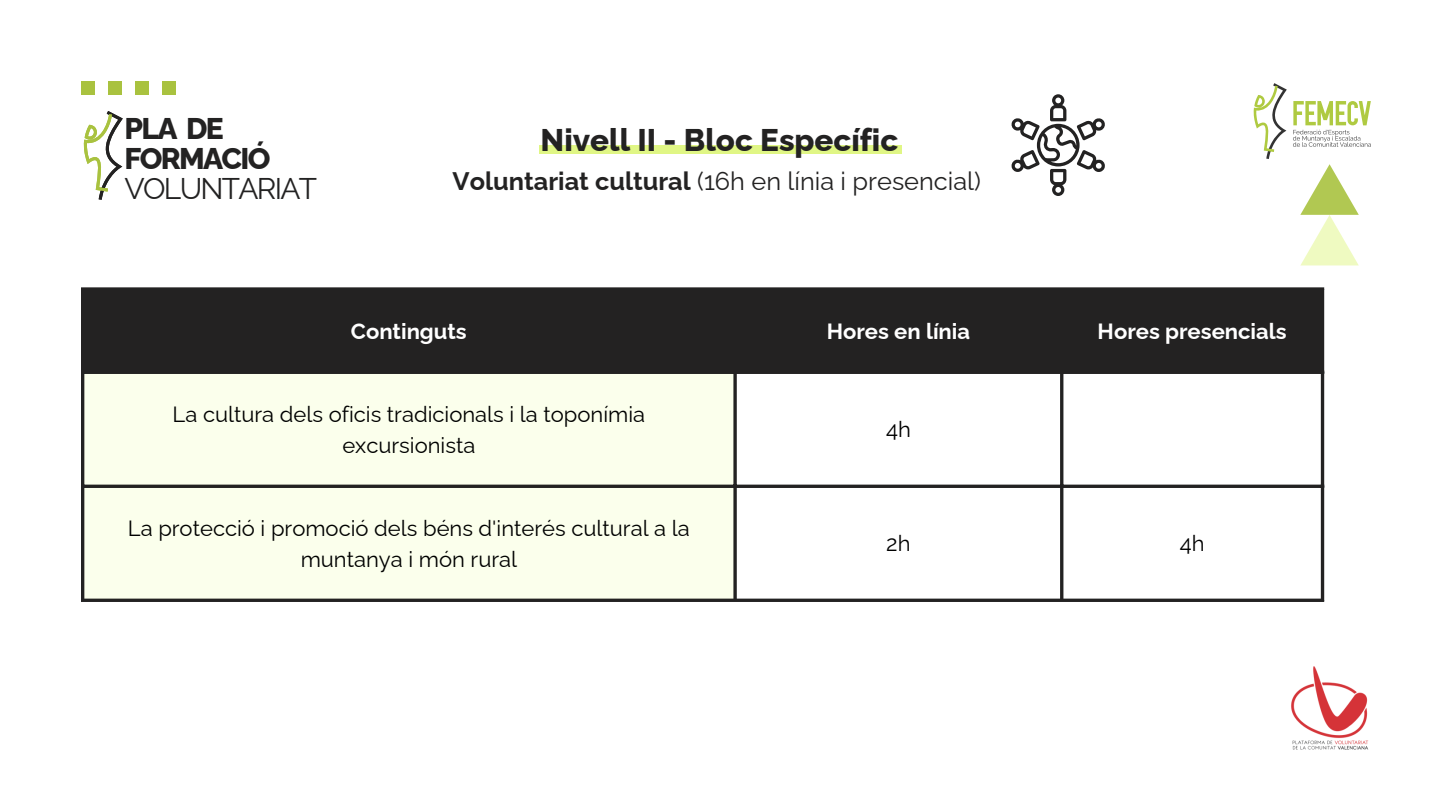
<style>
.page{position:relative;width:1440px;height:810px;background:#fff}
.page>*{position:absolute;margin:0;border:0;box-sizing:border-box;transform-origin:0 0}
.t1{font:800 31.3px "Raleway";color:#232222}
.t2{font:800 29.9px/29.8px "Raleway";letter-spacing:-.06em;color:#232222}
.t3{font:25.3px "Raleway";color:#232222}
.t4{font:22px/30.8px "Raleway";color:#000;text-align:center}
.t5{font:700 22px "Raleway";color:#fff}
.s1{font-weight:400}
.s2{font-weight:700}
</style>
<div class="page">
<div style="left:81px;top:81px;width:14px;height:14px;background:#a9c23f"></div>
<div style="left:108px;top:81px;width:14px;height:14px;background:#a9c23f"></div>
<div style="left:135px;top:81px;width:14px;height:14px;background:#a9c23f"></div>
<div style="left:162px;top:81px;width:14px;height:14px;background:#a9c23f"></div>
<div style="left:539px;top:145px;width:362px;height:9px;background:#e0f685"></div>
<div style="left:84px;top:291px;width:1237px;height:80px;background:#232222"></div>
<div style="left:84px;top:374px;width:649px;height:225px;background:#fbffec"></div>
<hr style="left:81px;top:291px;width:3px;height:308px;background:#232222">
<svg style="left:733px;top:291px;width:4px;height:308px"></svg>
<hr style="left:1060px;top:291px;width:3px;height:308px;background:#232222">
<hr style="left:1321px;top:291px;width:3px;height:308px;background:#232222">
<svg style="left:81px;top:287px;width:1243px;height:4px;background:#363535"></svg>
<hr style="left:81px;top:371px;width:1243px;height:3px;background:#232222">
<hr style="left:81px;top:485px;width:1243px;height:3px;background:#232222">
<hr style="left:81px;top:599px;width:1243px;height:3px;background:#232222">
<svg style="left:1011px;top:94px;width:94px;height:102px"></svg>
<svg style="left:1300px;top:164px;width:59px;height:101px"></svg>
<svg style="left:1293px;top:101px;width:78px;height:46px"></svg>
<svg style="left:1254px;top:83px;width:33px;height:76px"></svg>
<img style="left:1291px;top:666px;width:78px;height:84px">
<svg style="left:84px;top:111px;width:39px;height:89px"></svg>
<p class="t2" style="left:125px;top:114px;width:194px">PLA DE<br>FORMACIÓ<br><span class="s1">VOLUNTARIAT</span></p>
<p class="t1" style="left:541px;top:121px;width:359px">Nivell II - Bloc Específic</p>
<h1 class="t3" style="left:453px;top:166px;width:530px"><span class="s2">Voluntariat cultural</span> (16h en línia i presencial)</h1>
<p class="t5" style="left:351px;top:318px;width:117px">Continguts</p>
<h2 class="t5" style="left:827px;top:318px;width:145px">Hores en línia</h2>
<p class="t5" style="left:1098px;top:318px;width:190px">Hores presencials</p>
<p class="t4" style="left:173px;top:399px;width:474px">La cultura dels oficis tradicionals i la toponímia excursionista</p>
<p class="t4" style="left:128px;top:513px;width:563px">La protecció i promoció dels béns d'interés cultural a la muntanya i món rural</p>
<p class="t4" style="left:886px;top:414px;width:26px">4h</p>
<p class="t4" style="left:886px;top:528px;width:26px">2h</p>
<p class="t4" style="left:1180px;top:528px;width:26px">4h</p>
</div>
